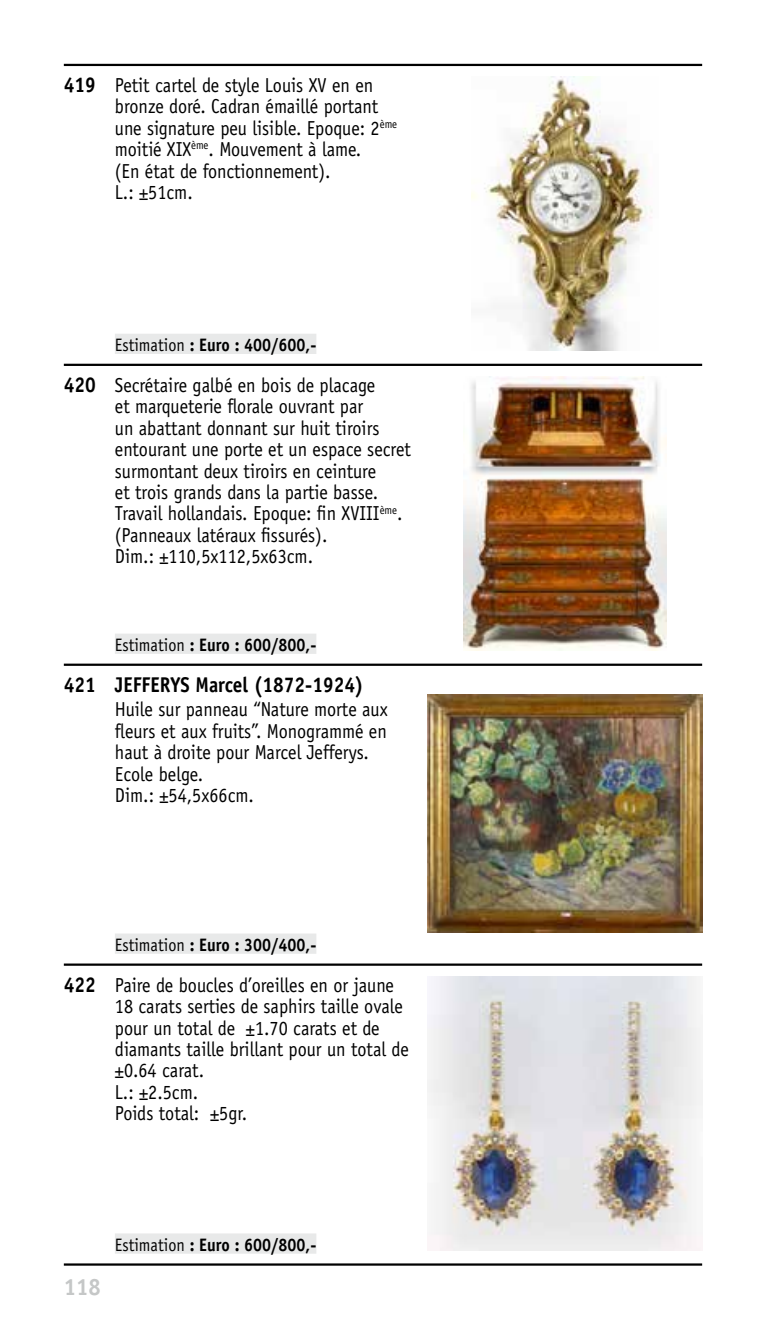
<style>
.page{position:relative;width:766px;height:1340px;background:#fff}
.page>*{position:absolute;margin:0;border:0;box-sizing:border-box;transform-origin:0 0}
.t1{font:700 23.62px "Officina Sans Std";color:#c5c7c7;scale:.94 1}
.t2{font:700 21.38px "Officina Sans Std";color:#000;scale:.9 1}
.t3{font:20.25px/21.4px "Officina Sans Std";color:#000;scale:.9 1}
.t4{font:700 18px "Officina Sans Std";color:#000;scale:.9 1}
.s1{font-weight:700;font-size:21.38px}
.s2{font-weight:400}
</style>
<div class="page">
<img style="left:471px;top:77px;width:181px;height:274px">
<div style="left:115px;top:334px;width:201px;height:20px;background:#e8e9e9"></div>
<img style="left:463px;top:376px;width:203px;height:275px">
<div style="left:115px;top:633px;width:201px;height:21px;background:#e8e9e9"></div>
<img style="left:427px;top:695px;width:275px;height:237px">
<div style="left:115px;top:933px;width:201px;height:20px;background:#e8e9e9"></div>
<img style="left:427px;top:976px;width:275px;height:274px">
<div style="left:115px;top:1233px;width:201px;height:20px;background:#e8e9e9"></div>
<hr style="left:64px;top:64px;width:638px;height:2px;background:#000">
<hr style="left:64px;top:364px;width:638px;height:2px;background:#000">
<hr style="left:64px;top:663px;width:638px;height:3px;background:#000">
<hr style="left:64px;top:963px;width:638px;height:2px;background:#000">
<hr style="left:64px;top:1263px;width:638px;height:2px;background:#000">
<p class="t3" style="left:115px;top:75px;width:315px;text-indent:-51px"><span class="s1">419</span> Petit cartel de style Louis XV en en bronze doré. Cadran émaillé portant une signature peu lisible. Epoque: 2<sup>ème </sup>moitié XIX<sup>ème</sup>. Mouvement à lame.<br>(En état de fonctionnement).<br>L.: ±51cm.</p>
<p class="t4" style="left:115px;top:333px;width:225px"><span class="s2">Estimation</span> : Euro : 400/600,-</p>
<p class="t3" style="left:115px;top:374px;width:330px;text-indent:-51px"><span class="s1">420</span> Secrétaire galbé en bois de placage<br>et marqueterie florale ouvrant par<br>un abattant donnant sur huit tiroirs entourant une porte et un espace secret surmontant deux tiroirs en ceinture<br>et trois grands dans la partie basse.<br>Travail hollandais. Epoque: fin XVIII<sup>ème</sup>. (Panneaux latéraux fissurés).<br>Dim.: ±110,5x112,5x63cm.</p>
<p class="t4" style="left:115px;top:633px;width:225px"><span class="s2">Estimation</span> : Euro : 600/800,-</p>
<p class="t2" style="left:64px;top:671px;width:335px">421 JEFFERYS Marcel (1872-1924)</p>
<p class="t3" style="left:115px;top:699px;width:305px">Huile sur panneau “Nature morte aux fleurs et aux fruits”. Monogrammé en haut à droite pour Marcel Jefferys.<br>Ecole belge.<br>Dim.: ±54,5x66cm.</p>
<p class="t4" style="left:115px;top:933px;width:225px"><span class="s2">Estimation</span> : Euro : 300/400,-</p>
<p class="t3" style="left:115px;top:974px;width:328px;text-indent:-51px"><span class="s1">422</span> Paire de boucles d’oreilles en or jaune<br>18 carats serties de saphirs taille ovale pour un total de ±1.70 carats et de diamants taille brillant pour un total de ±0.64 carat.<br>L.: ±2.5cm.<br>Poids total: ±5gr.</p>
<p class="t1" style="left:64px;top:1272px;width:41px">118</p>
<p class="t4" style="left:115px;top:1233px;width:225px"><span class="s2">Estimation</span> : Euro : 600/800,-</p>
</div>
